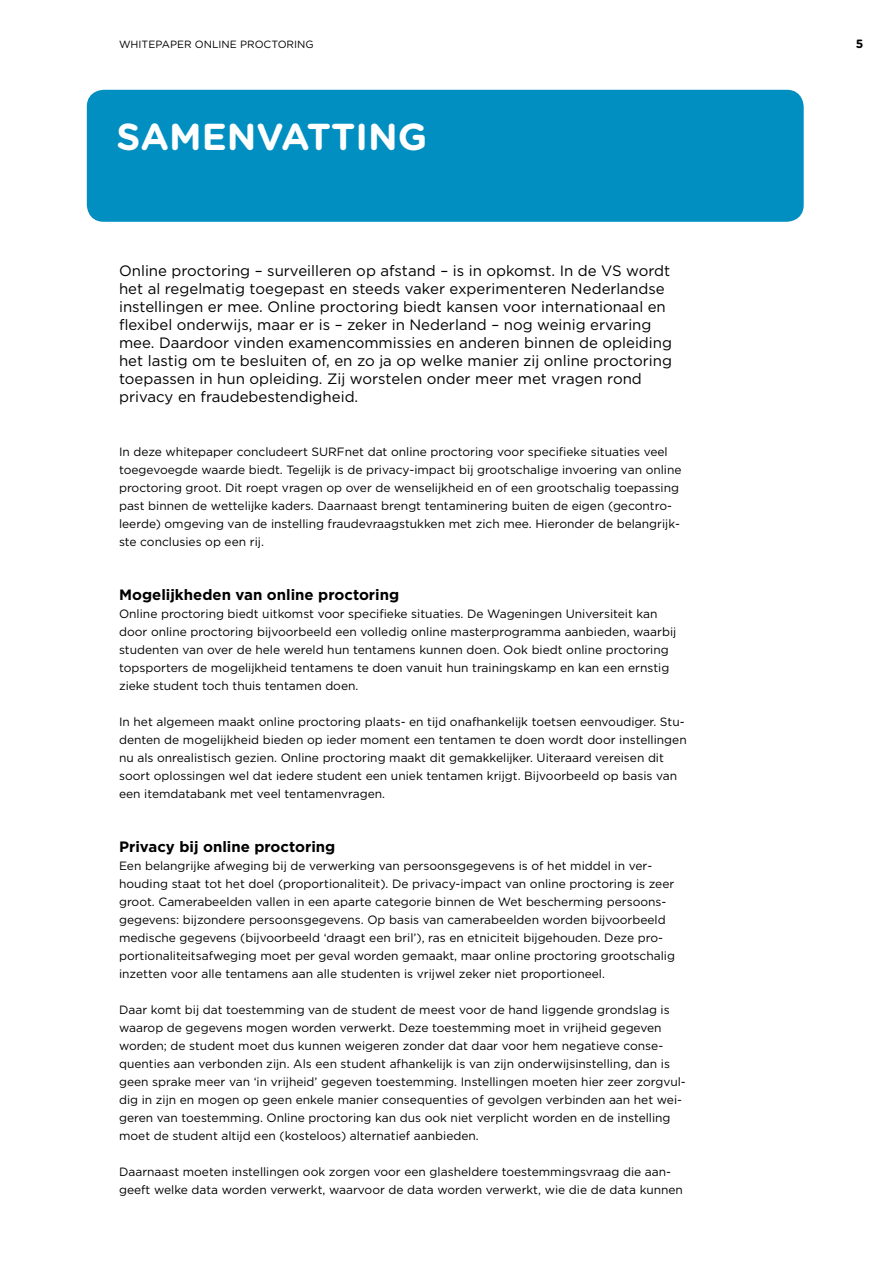
<style>
.page{position:relative;width:893px;height:1263px;background:#fff}
.page>*{position:absolute;margin:0;border:0;box-sizing:border-box;transform-origin:0 0}
.t1{font:700 37.5px "Gotham Rounded";color:#fff}
.t2{font:15px/18px "Gotham";color:#000}
.t3{font:700 15px "Gotham";color:#000}
.t4{font:12px/18px "Gotham";color:#000}
.t5{font:700 12px "Gotham Rounded";color:#000}
.t6{font:10.5px "Gotham Rounded";color:#000}
</style>
<div class="page">
<div style="left:87px;top:90px;width:717px;height:132px;background:#008fc0;border-radius:17px"></div>
<p class="t6" style="left:119px;top:37px;width:196px">WHITEPAPER ONLINE PROCTORING</p>
<p class="t5" style="left:856px;top:35px;width:9px">5</p>
<h1 class="t1" style="left:117px;top:109px;width:27px">SAMENVATTING</h1>
<p class="t2" style="left:119px;top:261px;width:554px">Online proctoring – surveilleren op afstand – is in opkomst. In de VS wordt het al regelmatig toegepast en steeds vaker experimenteren Nederlandse instellingen er mee. Online proctoring biedt kansen voor internationaal en flexibel onderwijs, maar er is – zeker in Nederland – nog weinig ervaring mee. Daardoor vinden examencommissies en anderen binnen de opleiding het lastig om te besluiten of, en zo ja op welke manier zij online proctoring toepassen in hun opleiding. Zij worstelen onder meer met vragen rond privacy en fraudebestendigheid.</p>
<p class="t4" style="left:119px;top:442px;width:564px">In deze whitepaper concludeert SURFnet dat online proctoring voor specifieke situaties veel toegevoegde waarde biedt. Tegelijk is de privacy-impact bij grootschalige invoering van online proctoring groot. Dit roept vragen op over de wenselijkheid en of een grootschalig toepassing past binnen de wettelijke kaders. Daarnaast brengt tentaminering buiten de eigen (gecontro&shy;leerde) omgeving van de instelling fraudevraagstukken met zich mee. Hieronder de belangrijk&shy;ste conclusies op een rij.</p>
<p class="t3" style="left:119px;top:585px;width:282px">Mogelijkheden van online proctoring</p>
<p class="t4" style="left:119px;top:604px;width:559px">Online proctoring biedt uitkomst voor specifieke situaties. De Wageningen Universiteit kan door online proctoring bijvoorbeeld een volledig online masterprogramma aanbieden, waarbij studenten van over de hele wereld hun tentamens kunnen doen. Ook biedt online proctoring topsporters de mogelijkheid tentamens te doen vanuit hun trainingskamp en kan een ernstig zieke student toch thuis tentamen doen.</p>
<p class="t4" style="left:119px;top:712px;width:569px">In het algemeen maakt online proctoring plaats- en tijd onafhankelijk toetsen eenvoudiger. Stu&shy;denten de mogelijkheid bieden op ieder moment een tentamen te doen wordt door instellingen nu als onrealistisch gezien. Online proctoring maakt dit gemakkelijker. Uiteraard vereisen dit soort oplossingen wel dat iedere student een uniek tentamen krijgt. Bijvoorbeeld op basis van een itemdatabank met veel tentamenvragen.</p>
<p class="t3" style="left:119px;top:837px;width:218px">Privacy bij online proctoring</p>
<p class="t4" style="left:119px;top:856px;width:557px">Een belangrijke afweging bij de verwerking van persoonsgegevens is of het middel in ver&shy;houding staat tot het doel (proportionaliteit). De privacy-impact van online proctoring is zeer groot. Camerabeelden vallen in een aparte categorie binnen de Wet bescherming persoons&shy;gegevens: bijzondere persoonsgegevens. Op basis van camerabeelden worden bijvoorbeeld medische gegevens (bijvoorbeeld ‘draagt een bril’), ras en etniciteit bijgehouden. Deze pro&shy;portionaliteitsafweging moet per geval worden gemaakt, maar online proctoring grootschalig inzetten voor alle tentamens aan alle studenten is vrijwel zeker niet proportioneel.</p>
<p class="t4" style="left:119px;top:1000px;width:568px">Daar komt bij dat toestemming van de student de meest voor de hand liggende grondslag is waarop de gegevens mogen worden verwerkt. Deze toestemming moet in vrijheid gegeven worden; de student moet dus kunnen weigeren zonder dat daar voor hem negatieve conse&shy;quenties aan verbonden zijn. Als een student afhankelijk is van zijn onderwijsinstelling, dan is geen sprake meer van ‘in vrijheid’ gegeven toestemming. Instellingen moeten hier zeer zorgvul&shy;dig in zijn en mogen op geen enkele manier consequenties of gevolgen verbinden aan het wei&shy;geren van toestemming. Online proctoring kan dus ook niet verplicht worden en de instelling moet de student altijd een (kosteloos) alternatief aanbieden.</p>
<p class="t4" style="left:119px;top:1162px;width:565px">Daarnaast moeten instellingen ook zorgen voor een glasheldere toestemmingsvraag die aan&shy;geeft welke data worden verwerkt, waarvoor de data worden verwerkt, wie die de data kunnen</p>
</div>
